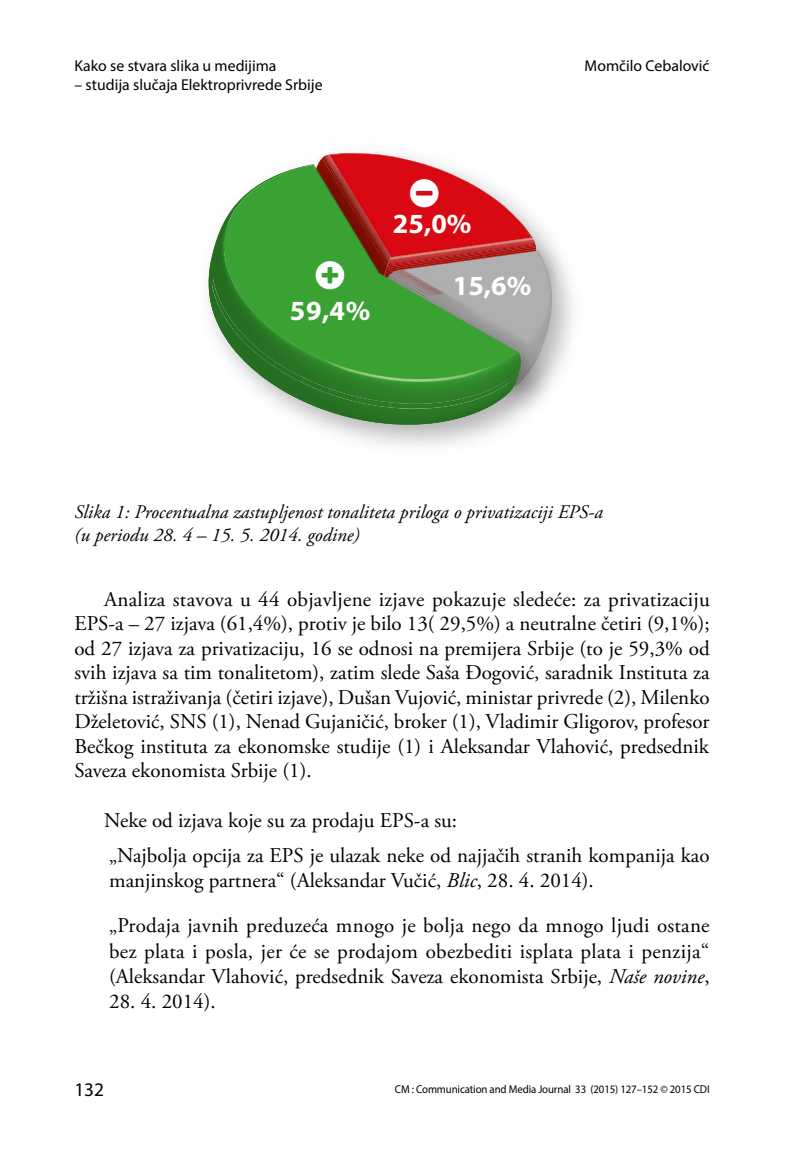
<style>
.page{position:relative;width:794px;height:1166px;background:#fff}
.page>*{position:absolute;margin:0;border:0;box-sizing:border-box;transform-origin:0 0}
.t1{font:700 27.82px "Myriad Pro";color:#fff}
.t2{font:21px/24.5px "Adobe Garamond Pro";color:#000}
.t3{font:italic 19.25px/23.1px "Adobe Garamond Pro";color:#000}
.t4{font:19.25px "Myriad Pro";color:#000}
.t5{font:15.75px "Myriad Pro";color:#000}
.t6{font:11.38px "Myriad Pro";letter-spacing:-.01em;color:#000;scale:.95 1}
.s1{font-style:italic}
</style>
<div class="page">
<img style="left:208px;top:152px;width:353px;height:295px">
<svg style="left:209px;top:384px;width:303px;height:41px"></svg>
<svg style="left:210px;top:153px;width:342px;height:256px;background:#83905e"></svg>
<p class="t5" style="left:74px;top:56px;width:204px">Kako se stvara slika u medijima</p>
<p class="t5" style="left:74px;top:75px;width:250px">– studija slučaja Elektroprivrede Srbije</p>
<h1 class="t1" style="left:290px;top:292px;width:82px">59,4%</h1>
<h1 class="t1" style="left:393px;top:206px;width:80px">25,0%</h1>
<h1 class="t1" style="left:453px;top:267px;width:80px">15,6%</h1>
<p class="t5" style="left:584px;top:56px;width:126px">Momčilo Cebalović</p>
<p class="t3" style="left:74px;top:501px;width:530px">Slika 1: Procentualna zastupljenost tonaliteta priloga o privatizaciji EPS-a (u periodu 28. 4 – 15. 5. 2014. godine)</p>
<p class="t2" style="left:74px;top:587px;width:637px;text-align:justify;text-indent:30px">Analiza stavova u 44 objavljene izjave pokazuje sledeće: za privatizaciju EPS-a – 27 izjava (61,4%), protiv je bilo 13( 29,5%) a neutralne četiri (9,1%); od 27 izjava za privatizaciju, 16 se odnosi na premijera Srbije (to je 59,3% od svih izjava sa tim tonalitetom), zatim slede Saša Đogović, saradnik Instituta za tržišna istraživanja (četiri izjave), Dušan Vujović, ministar privrede (2), Milenko Dželetović, SNS (1), Nenad Gujaničić, broker (1), Vladimir Gligorov, profesor Bečkog instituta za ekonomske studije (1) i Aleksandar Vlahović, predsednik Saveza ekonomista Srbije (1).</p>
<p class="t2" style="left:104px;top:803px;width:607px;line-height:35.2px">Neke od izjava koje su za prodaju EPS-a su:<br>„Najbolja opcija za EPS je ulazak neke od najjačih stranih kompanija kao</p>
<p class="t2" style="left:109px;top:859px;width:602px;line-height:45px">manjinskog partnera“ (Aleksandar Vučić, <span class="s1">Blic</span>, 28. 4. 2014).<br>„Prodaja javnih preduzeća mnogo je bolja nego da mnogo ljudi ostane</p>
<p class="t2" style="left:109px;top:939px;width:602px;line-height:25.2px">bez plata i posla, jer će se prodajom obezbediti isplata plata i penzija“ (Aleksandar Vlahović, predsednik Saveza ekonomista Srbije, <span class="s1">Naše novine</span>,</p>
<p class="t2" style="left:109px;top:990px;width:108px">28. 4. 2014).</p>
<p class="t4" style="left:74px;top:1078px;width:31px">132</p>
<p class="t6" style="left:395px;top:1082px;width:333px">CM : Communication and Media Journal 33 (2015) 127–152 © 2015 CDI</p>
</div>
